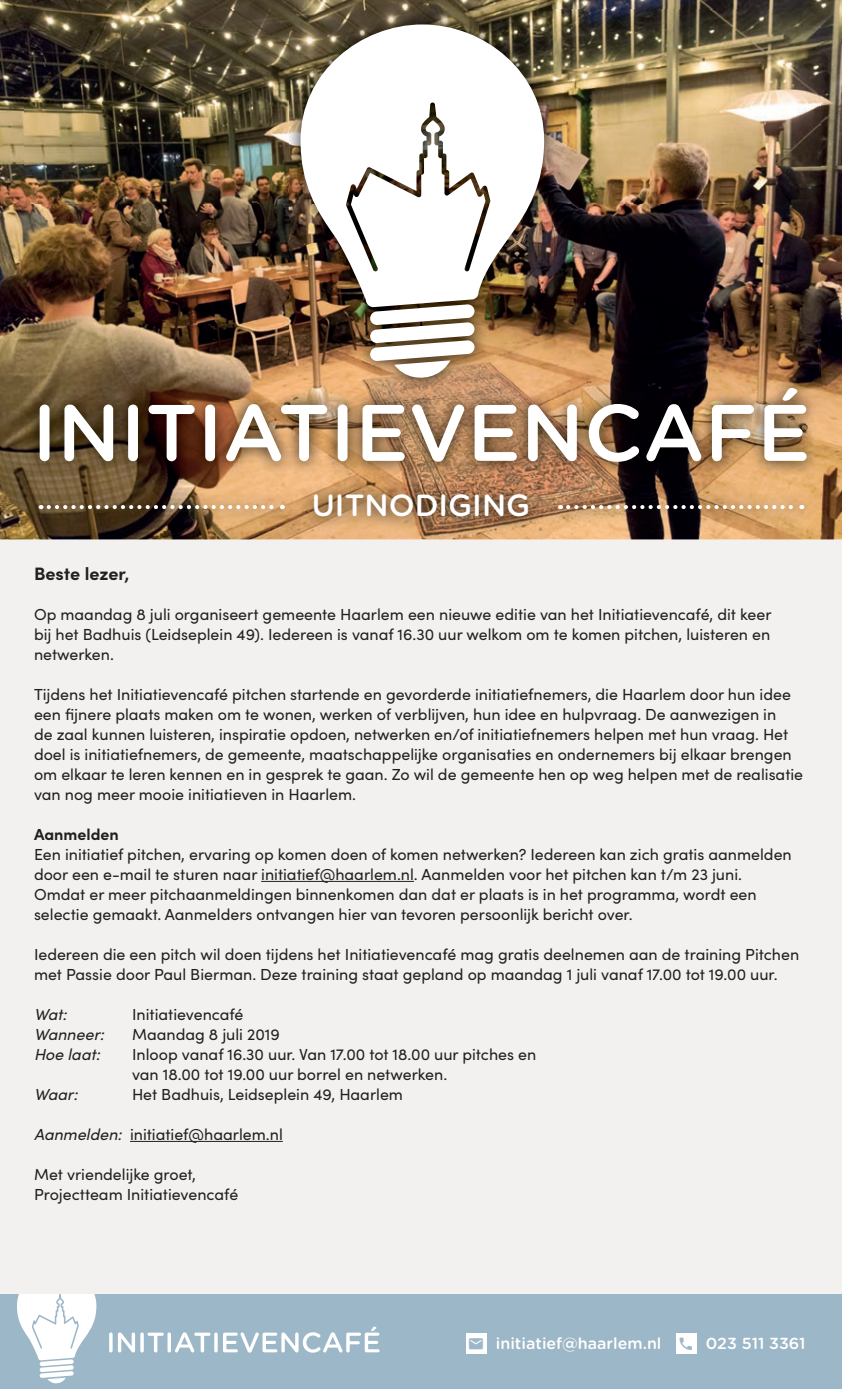
<style>
.page{position:relative;width:842px;height:1389px;background:#fff}
.page>*{position:absolute;margin:0;border:0;box-sizing:border-box;transform-origin:0 0}
.t1{font:500 79.8px "Gotham Rounded";color:#fff}
.t2{font:500 30.6px "Gotham Rounded";color:#fff}
.t3{font:700 18px "Sofia Pro";color:#231f20}
.t4{font:16px/20px "Sofia Pro";color:#231f20}
.t5{font:500 16px "Gotham Rounded";color:#fff}
.t6{font:italic 16px "Sofia Pro";color:#231f20}
.t7{font:700 16px "Sofia Pro";color:#231f20}
.s1{font-style:italic}
</style>
<div class="page">
<div style="left:0;top:1294px;width:842px;height:95px;background:#9cb7c7"></div>
<div style="left:466px;top:1333px;width:20px;height:20px;background:#fff"></div>
<div style="left:676px;top:1333px;width:20px;height:21px;background:#fff"></div>
<svg style="left:17px;top:1294px;width:79px;height:90px"></svg>
<svg style="left:109px;top:1327px;width:271px;height:26px"></svg>
<div style="left:0;top:18px;width:842px;height:1276px;background:#f2f1f0"></div>
<hr style="left:261px;top:881px;width:153px;height:1px;background:#231f20">
<hr style="left:130px;top:1141px;width:153px;height:1px;background:#231f20">
<img style="left:0;top:0;width:842px;height:539px">
<img style="left:25px;top:10px;width:795px;height:520px">
<img style="left:300px;top:24px;width:244px;height:283px">
<svg style="left:370px;top:304px;width:105px;height:76px"></svg>
<svg style="left:49px;top:505px;width:234px;height:4px"></svg>
<svg style="left:568px;top:505px;width:234px;height:4px"></svg>
<h1 class="t1" style="left:32px;top:376px;width:780px">INITIATIEVENCAFÉ</h1>
<h2 class="t2" style="left:312px;top:483px;width:220px">UITNODIGING</h2>
<p class="t3" style="left:34px;top:560px;width:97px">Beste lezer,</p>
<p class="t4" style="left:34px;top:603px;width:739px;text-align:justify">Op maandag 8 juli organiseert gemeente Haarlem een nieuwe editie van het Initiatievencafé, dit keer bij het Badhuis (Leidseplein 49). Iedereen is vanaf 16.30 uur welkom om te komen pitchen, luisteren en netwerken.</p>
<p class="t4" style="left:34px;top:683px;width:771px">Tijdens het Initiatievencafé pitchen startende en gevorderde initiatiefnemers, die Haarlem door hun idee een fijnere plaats maken om te wonen, werken of verblijven, hun idee en hulpvraag. De aanwezigen in<br>de zaal kunnen luisteren, inspiratie opdoen, netwerken en/of initiatiefnemers helpen met hun vraag. Het doel is initiatiefnemers, de gemeente, maatschappelijke organisaties en ondernemers bij elkaar brengen om elkaar te leren kennen en in gesprek te gaan. Zo wil de gemeente hen op weg helpen met de realisatie van nog meer mooie initiatieven in Haarlem.</p>
<p class="t7" style="left:34px;top:822px;width:86px">Aanmelden</p>
<p class="t4" style="left:34px;top:843px;width:759px">Een initiatief pitchen, ervaring op komen doen of komen netwerken? Iedereen kan zich gratis aanmelden door een e-mail te sturen naar initiatief@haarlem.nl. Aanmelden voor het pitchen kan t/m 23 juni.<br>Omdat er meer pitchaanmeldingen binnenkomen dan dat er plaats is in het programma, wordt een selectie gemaakt. Aanmelders ontvangen hier van tevoren persoonlijk bericht over.</p>
<p class="t4" style="left:34px;top:943px;width:767px">Iedereen die een pitch wil doen tijdens het Initiatievencafé mag gratis deelnemen aan de training Pitchen met Passie door Paul Bierman. Deze training staat gepland op maandag 1 juli vanaf 17.00 tot 19.00 uur.</p>
<p class="t6" style="left:34px;top:1003px;width:34px">Wat:</p>
<p class="t4" style="left:132px;top:1003px;width:113px">Initiatievencafé</p>
<p class="t6" style="left:34px;top:1023px;width:72px">Wanneer:</p>
<p class="t4" style="left:132px;top:1023px;width:149px">Maandag 8 juli 2019</p>
<p class="t6" style="left:34px;top:1043px;width:68px">Hoe laat:</p>
<p class="t4" style="left:132px;top:1043px;width:406px">Inloop vanaf 16.30 uur. Van 17.00 tot 18.00 uur pitches en van 18.00 tot 19.00 uur borrel en netwerken.</p>
<p class="t6" style="left:34px;top:1083px;width:45px">Waar:</p>
<p class="t4" style="left:132px;top:1083px;width:273px">Het Badhuis, Leidseplein 49, Haarlem</p>
<p class="t4" style="left:34px;top:1123px;width:250px"><span class="s1">Aanmelden:</span> initiatief@haarlem.nl</p>
<p class="t4" style="left:34px;top:1163px;width:206px">Met vriendelijke groet,<br>Projectteam Initiatievencafé</p>
<p class="t5" style="left:496px;top:1332px;width:167px">initiatief@haarlem.nl</p>
<p class="t5" style="left:706px;top:1332px;width:101px">023 511 3361</p>
</div>
